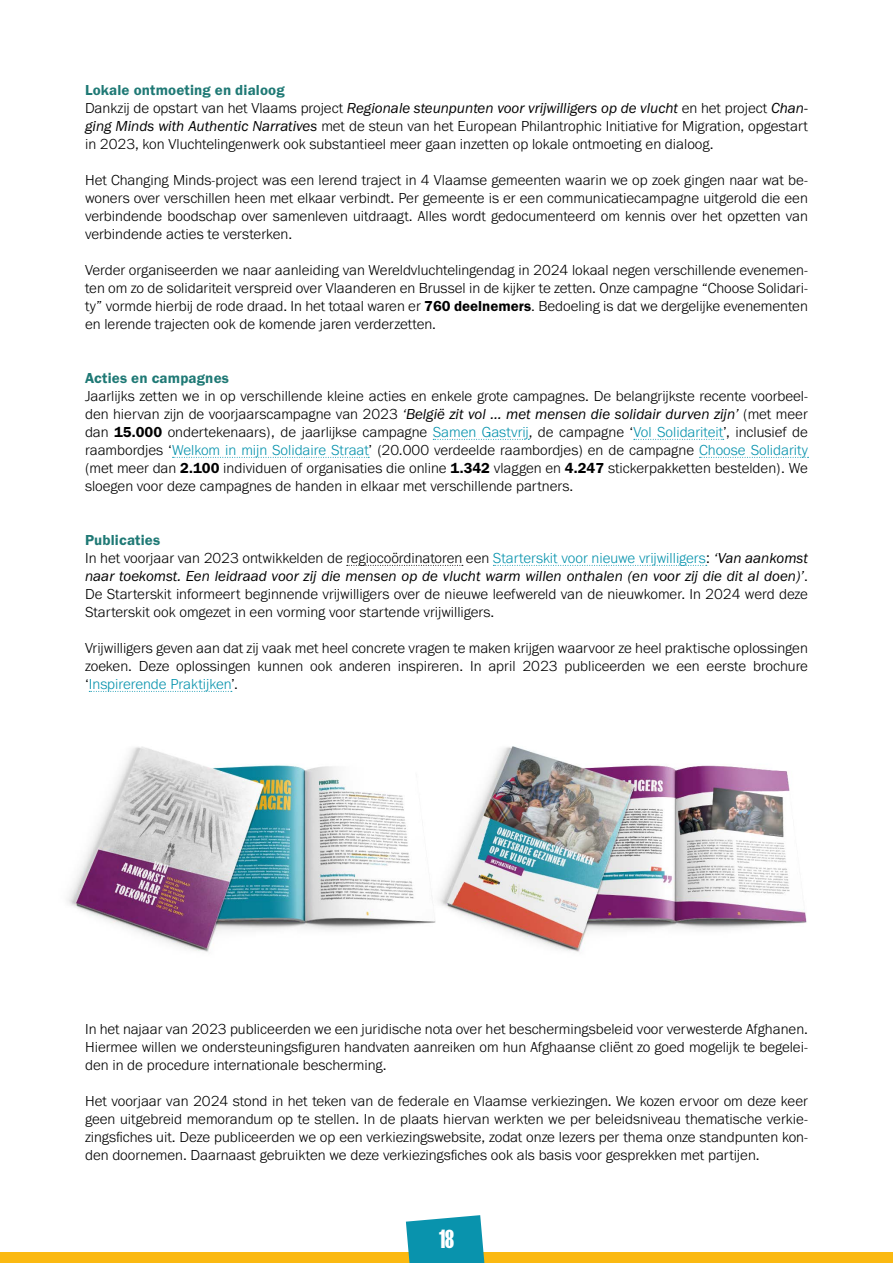
<style>
.page{position:relative;width:893px;height:1263px;background:#fff}
.page>*{position:absolute;margin:0;border:0;box-sizing:border-box;transform-origin:0 0}
.t1{font:700 24px "FK Screamer";color:#fff}
.t2{font:300 15px/18px "Franklin Gothic URW";color:#000;text-align:justify}
.t3{font:15px "Franklin Gothic URW Boo Ita";color:#000}
.t4{font:15px "Franklin Gothic URW Dem";letter-spacing:.01em;color:#1f7975}
.s1{font-family:"Franklin Gothic URW";font-weight:300}
.s2{font-family:"Franklin Gothic URW Boo Ita";font-weight:400}
.s3{font-family:"Franklin Gothic URW Dem";font-weight:400}
.s4{color:#0793ad}
</style>
<div class="page">
<div style="left:0;top:1252px;width:893px;height:11px;background:#fbb911"></div>
<svg style="left:406px;top:1215px;width:79px;height:48px;background:#269fb3"></svg>
<svg style="left:433px;top:439px;width:96px;height:1px"></svg>
<svg style="left:634px;top:439px;width:90px;height:1px"></svg>
<svg style="left:173px;top:457px;width:196px;height:1px"></svg>
<svg style="left:699px;top:457px;width:109px;height:1px"></svg>
<svg style="left:347px;top:565px;width:116px;height:1px"></svg>
<svg style="left:493px;top:565px;width:214px;height:1px"></svg>
<svg style="left:89px;top:691px;width:143px;height:1px"></svg>
<img style="left:67px;top:746px;width:353px;height:206px">
<img style="left:420px;top:746px;width:387px;height:206px">
<p class="t4" style="left:85px;top:81px;width:201px">Lokale ontmoeting en dialoog</p>
<p class="t3" style="left:85px;top:99px;width:724px"><span class="s1">Dankzij de opstart van het Vlaams project</span> Regionale steunpunten voor vrijwilligers op de vlucht <span class="s1">en het project</span> Chan-</p>
<p class="t2" style="left:85px;top:117px;width:724px"><span class="s2">ging Minds with Authentic Narratives</span> met de steun van het European Philantrophic Initiative for Migration, opgestart in 2023, kon Vluchtelingenwerk ook substantieel meer gaan inzetten op lokale ontmoeting en dialoog.</p>
<p class="t2" style="left:85px;top:171px;width:724px">Het Changing Minds-project was een lerend traject in 4 Vlaamse gemeenten waarin we op zoek gingen naar wat be&shy;woners over verschillen heen met elkaar verbindt. Per gemeente is er een communicatiecampagne uitgerold die een verbindende boodschap over samenleven uitdraagt. Alles wordt gedocumenteerd om kennis over het opzetten van verbindende acties te versterken.</p>
<p class="t2" style="left:85px;top:261px;width:724px">Verder organiseerden we naar aanleiding van Wereldvluchtelingendag in 2024 lokaal negen verschillende evenemen&shy;ten om zo de solidariteit verspreid over Vlaanderen en Brussel in de kijker te zetten. Onze campagne “Choose Solidari&shy;ty” vormde hierbij de rode draad. In het totaal waren er <span class="s3">760 deelnemers</span>. Bedoeling is dat we dergelijke evenementen en lerende trajecten ook de komende jaren verderzetten.</p>
<p class="t4" style="left:85px;top:369px;width:146px">Acties en campagnes</p>
<p class="t2" style="left:85px;top:387px;width:724px">Jaarlijks zetten we in op verschillende kleine acties en enkele grote campagnes. De belangrijkste recente voorbeel&shy;den hiervan zijn de voorjaarscampagne van 2023 <span class="s2">‘België zit vol … met mensen die solidair durven zijn’</span> (met meer dan <span class="s3">15.000</span> ondertekenaars), de jaarlijkse campagne <span class="s4">Samen Gastvrij</span>, de campagne ‘<span class="s4">Vol Solidariteit</span>’, inclusief de raambordjes ‘<span class="s4">Welkom in mijn Solidaire Straat</span>’ (20.000 verdeelde raambordjes) en de campagne <span class="s4">Choose Solidarity </span>(met meer dan <span class="s3">2.100</span> individuen of organisaties die online <span class="s3">1.342</span> vlaggen en <span class="s3">4.247</span> stickerpakketten bestelden). We sloegen voor deze campagnes de handen in elkaar met verschillende partners.</p>
<p class="t4" style="left:85px;top:531px;width:77px">Publicaties</p>
<p class="t2" style="left:85px;top:549px;width:724px">In het voorjaar van 2023 ontwikkelden de regiocoördinatoren een <span class="s4">Starterskit voor nieuwe vrijwilligers</span>: <span class="s2">‘Van aankomst</span></p>
<p class="t3" style="left:85px;top:567px;width:724px">naar toekomst. Een leidraad voor zij die mensen op de vlucht warm willen onthalen (en voor zij die dit al doen)’<span class="s1">.</span></p>
<p class="t2" style="left:85px;top:585px;width:724px">De Starterskit informeert beginnende vrijwilligers over de nieuwe leefwereld van de nieuwkomer. In 2024 werd deze<br>Starterskit ook omgezet in een vorming voor startende vrijwilligers.</p>
<p class="t2" style="left:85px;top:639px;width:724px">Vrijwilligers geven aan dat zij vaak met heel concrete vragen te maken krijgen waarvoor ze heel praktische oplossingen zoeken. Deze oplossingen kunnen ook anderen inspireren. In april 2023 publiceerden we een eerste brochure ‘<span class="s4">Inspirerende Praktijken</span>’.</p>
<p class="t2" style="left:85px;top:1020px;width:724px">In het najaar van 2023 publiceerden we een juridische nota over het beschermingsbeleid voor verwesterde Afghanen.<br>Hiermee willen we ondersteuningsfiguren handvaten aanreiken om hun Afghaanse cliënt zo goed mogelijk te begelei&shy;den in de procedure internationale bescherming.</p>
<p class="t2" style="left:85px;top:1092px;width:724px">Het voorjaar van 2024 stond in het teken van de federale en Vlaamse verkiezingen. We kozen ervoor om deze keer geen uitgebreid memorandum op te stellen. In de plaats hiervan werkten we per beleidsniveau thematische verkie&shy;zingsfiches uit. Deze publiceerden we op een verkiezingswebsite, zodat onze lezers per thema onze standpunten kon&shy;den doornemen. Daarnaast gebruikten we deze verkiezingsfiches ook als basis voor gesprekken met partijen.</p>
<h1 class="t1" style="left:439px;top:1225px;width:16px">18</h1>
</div>
